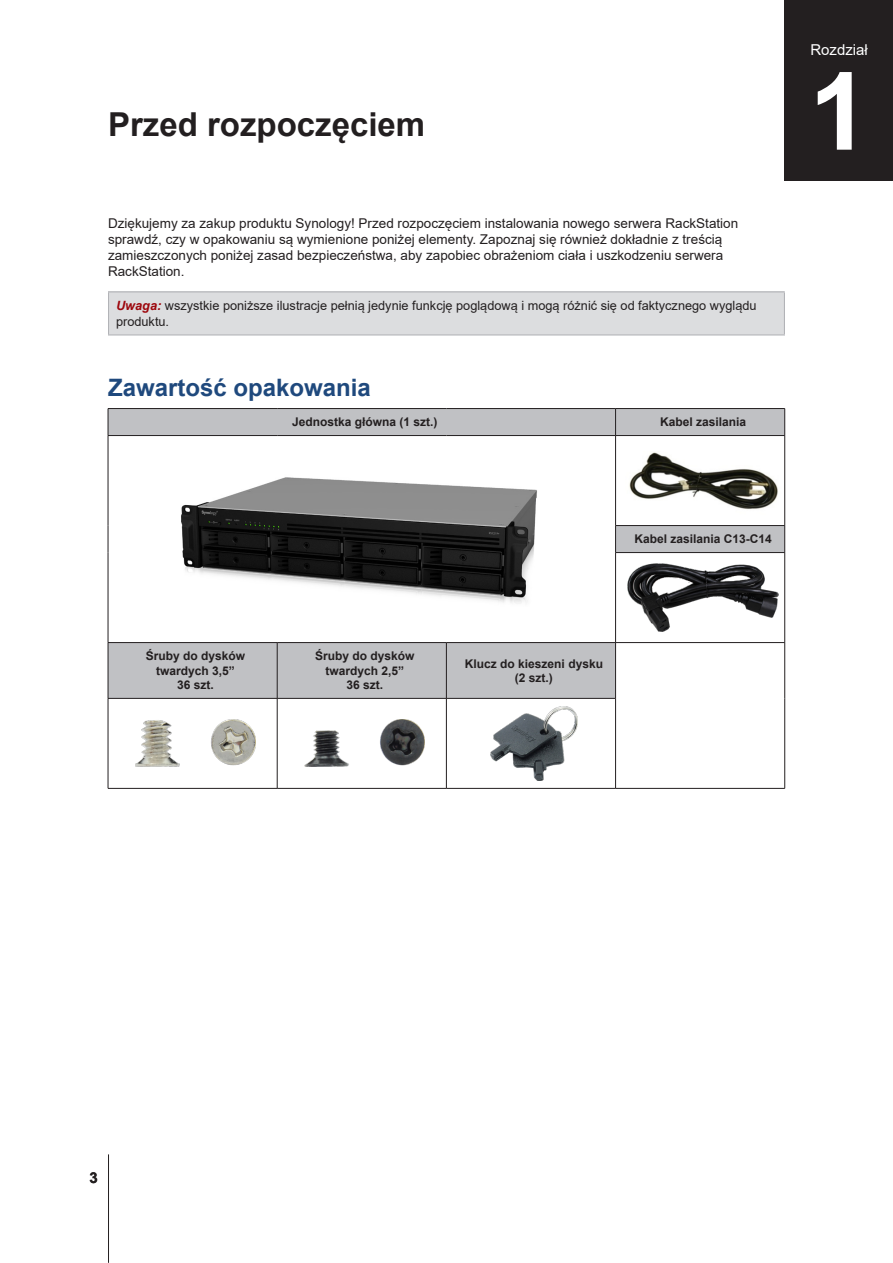
<style>
.page{position:relative;width:893px;height:1263px;background:#fff}
.page>*{position:absolute;margin:0;border:0;box-sizing:border-box;transform-origin:0 0}
.ChapterNum{font:700 108px "Arial";color:#fff}
.H1-ChapterTitle{font:700 33px "Arial";color:#231f20}
.H3-sidebar{font:700 24px "Arial";color:#1f497d}
.Chapter-center{font:15px "Arial";color:#fff}
.PageNumber-sidebar{font:700 15px "Arial";color:#231f20}
.Body-sidebar{font:13.5px/16.2px "Arial";color:#231f20}
.Warning-sidebar{font:12.75px/15.3px "Arial";color:#231f20}
.XHeadCenter{font:700 12px/14.4px "Arial";color:#231f20;text-align:center}
.s1{font-weight:700;font-style:italic;color:#9d070d}
</style>
<div class="page">
<div style="left:109px;top:292px;width:675px;height:43px;background:#dcdddf"></div>
<hr style="left:108px;top:291px;width:677px;height:1px;background:#b2b3b7">
<hr style="left:108px;top:292px;width:1px;height:42px;background:#b2b3b7">
<hr style="left:784px;top:292px;width:1px;height:42px;background:#b2b3b7">
<hr style="left:108px;top:334px;width:677px;height:1px;background:#b2b3b7">
<svg style="left:109px;top:409px;width:675px;height:289px"></svg>
<hr style="left:108px;top:408px;width:169px;height:1px;background:#231f20">
<svg style="left:108px;top:409px;width:1px;height:26px"></svg>
<hr style="left:277px;top:408px;width:169px;height:1px;background:#231f20">
<hr style="left:446px;top:408px;width:170px;height:1px;background:#231f20">
<hr style="left:616px;top:408px;width:169px;height:1px;background:#231f20">
<svg style="left:615px;top:409px;width:1px;height:26px"></svg>
<svg style="left:784px;top:409px;width:1px;height:26px"></svg>
<hr style="left:108px;top:435px;width:169px;height:1px;background:#231f20">
<hr style="left:108px;top:436px;width:1px;height:89px;background:#231f20">
<hr style="left:277px;top:435px;width:169px;height:1px;background:#231f20">
<hr style="left:446px;top:435px;width:170px;height:1px;background:#231f20">
<hr style="left:616px;top:435px;width:169px;height:1px;background:#231f20">
<hr style="left:615px;top:436px;width:1px;height:89px;background:#231f20">
<hr style="left:784px;top:436px;width:1px;height:89px;background:#231f20">
<svg style="left:108px;top:525px;width:1px;height:27px"></svg>
<hr style="left:615px;top:525px;width:170px;height:1px;background:#231f20">
<svg style="left:615px;top:526px;width:1px;height:26px"></svg>
<svg style="left:784px;top:526px;width:1px;height:26px"></svg>
<hr style="left:108px;top:552px;width:1px;height:90px;background:#231f20">
<hr style="left:615px;top:552px;width:170px;height:1px;background:#231f20">
<hr style="left:615px;top:553px;width:1px;height:89px;background:#231f20">
<hr style="left:784px;top:553px;width:1px;height:89px;background:#231f20">
<hr style="left:108px;top:642px;width:169px;height:1px;background:#231f20">
<hr style="left:108px;top:643px;width:1px;height:55px;background:#231f20">
<hr style="left:277px;top:642px;width:169px;height:1px;background:#231f20">
<hr style="left:277px;top:643px;width:1px;height:55px;background:#231f20">
<hr style="left:446px;top:642px;width:170px;height:1px;background:#231f20">
<hr style="left:446px;top:643px;width:1px;height:55px;background:#231f20">
<hr style="left:616px;top:642px;width:169px;height:1px;background:#231f20">
<hr style="left:615px;top:643px;width:1px;height:55px;background:#231f20">
<hr style="left:784px;top:643px;width:1px;height:55px;background:#231f20">
<hr style="left:108px;top:698px;width:169px;height:1px;background:#231f20">
<hr style="left:108px;top:698px;width:1px;height:90px;background:#231f20">
<hr style="left:277px;top:698px;width:169px;height:1px;background:#231f20">
<hr style="left:277px;top:698px;width:1px;height:90px;background:#231f20">
<hr style="left:446px;top:698px;width:170px;height:1px;background:#231f20">
<hr style="left:446px;top:698px;width:1px;height:90px;background:#231f20">
<hr style="left:615px;top:698px;width:1px;height:90px;background:#231f20">
<hr style="left:784px;top:698px;width:1px;height:90px;background:#231f20">
<hr style="left:108px;top:788px;width:169px;height:1px;background:#231f20">
<hr style="left:277px;top:788px;width:169px;height:1px;background:#231f20">
<hr style="left:446px;top:788px;width:170px;height:1px;background:#231f20">
<hr style="left:616px;top:788px;width:169px;height:1px;background:#231f20">
<img style="left:163px;top:466px;width:403px;height:140px">
<img style="left:625px;top:445px;width:156px;height:71px">
<img style="left:628px;top:563px;width:151px;height:69px">
<img style="left:136px;top:720px;width:120px;height:47px">
<img style="left:305px;top:720px;width:120px;height:46px">
<img style="left:490px;top:706px;width:88px;height:75px">
<div style="left:785px;top:0;width:108px;height:180px;background:#231f20"></div>
<hr style="left:108px;top:1154px;width:1px;height:109px;background:#231f20">
<p class="H1-ChapterTitle" style="left:108px;top:101px;width:319px">Przed rozpoczęciem</p>
<p class="Body-sidebar" style="left:108px;top:215px;width:632px">Dziękujemy za zakup produktu Synology! Przed rozpoczęciem instalowania nowego serwera RackStation sprawdź, czy w opakowaniu są wymienione poniżej elementy. Zapoznaj się również dokładnie z treścią zamieszczonych poniżej zasad bezpieczeństwa, aby zapobiec obrażeniom ciała i uszkodzeniu serwera RackStation.</p>
<p class="Warning-sidebar" style="left:116px;top:298px;width:642px"><span class="s1">Uwaga:</span> wszystkie poniższe ilustracje pełnią jedynie funkcję poglądową i mogą różnić się od faktycznego wyglądu produktu.</p>
<p class="H3-sidebar" style="left:108px;top:371px;width:264px">Zawartość opakowania</p>
<p class="XHeadCenter" style="left:292px;top:415px;width:147px">Jednostka główna (1 szt.)</p>
<p class="XHeadCenter" style="left:660px;top:415px;width:88px">Kabel zasilania</p>
<p class="Chapter-center" style="left:810px;top:40px;width:59px">Rozdział</p>
<p class="ChapterNum" style="left:809px;top:36px;width:62px">1</p>
<p class="XHeadCenter" style="left:634px;top:532px;width:139px">Kabel zasilania C13-C14</p>
<p class="XHeadCenter" style="left:146px;top:649px;width:101px">Śruby do dysków twardych 3,5”<br>36 szt.</p>
<p class="XHeadCenter" style="left:315px;top:649px;width:101px">Śruby do dysków twardych 2,5”<br>36 szt.</p>
<p class="XHeadCenter" style="left:465px;top:656px;width:140px">Klucz do kieszeni dysku (2 szt.)</p>
<p class="PageNumber-sidebar" style="left:90px;top:1167px;width:10px">3</p>
</div>
